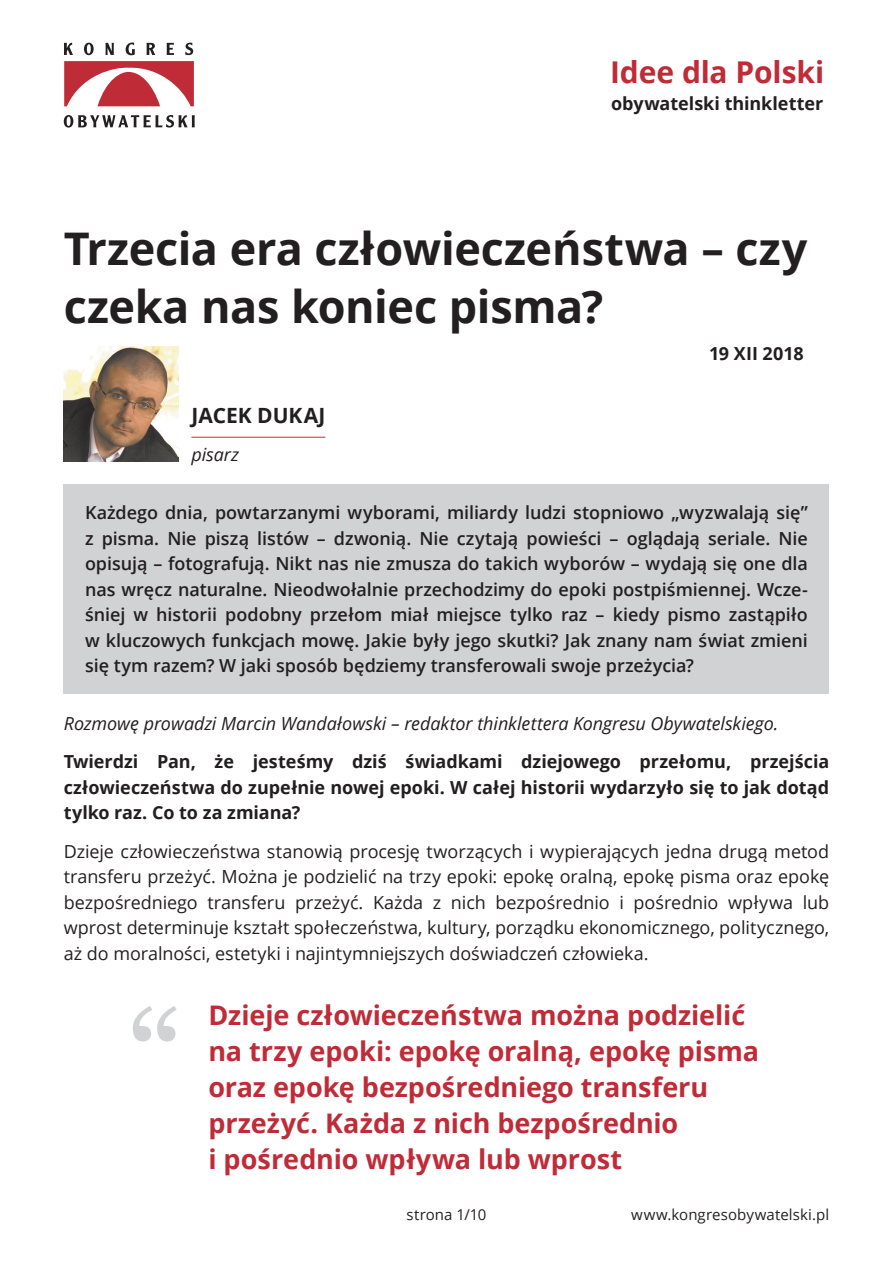
<style>
.page{position:relative;width:893px;height:1263px;background:#fff}
.page>*{position:absolute;margin:0;border:0;box-sizing:border-box;transform-origin:0 0}
.t1{font:135px "Georgia";color:#d1d2d4}
.Tytuł{font:700 45px/58.5px "Open Sans";letter-spacing:-.005em;color:#231f20}
.t2{font:700 30px "Open Sans";letter-spacing:-.005em;color:#bf2b37}
.t3{font:700 27px/36px "Open Sans";color:#bf2b37}
.Imię_i_nazwisko_podk{font:700 21px "Open Sans";color:#231f20}
.Od_redakcji_-_tekst{font:600 18px/25.5px "Open Sans";letter-spacing:-.005em;color:#231f20;text-align:justify}
.t4{font:18px/25.5px "Open Sans";letter-spacing:-.005em;color:#231f20;text-align:justify}
.Pytanie{font:700 18px/25.5px "Open Sans";letter-spacing:-.005em;color:#231f20;text-align:justify}
.afiliacja{font:italic 18px "Open Sans";letter-spacing:-.005em;color:#231f20}
.stopka{font:15px "Open Sans";letter-spacing:.005em;color:#231f20}
.numer_prawy{font:15px "Open Sans";letter-spacing:.005em;color:#231f20}
</style>
<div class="page">
<svg style="left:64px;top:43px;width:9px;height:12px"></svg>
<svg style="left:84px;top:43px;width:10px;height:12px"></svg>
<svg style="left:105px;top:43px;width:9px;height:12px"></svg>
<svg style="left:126px;top:43px;width:9px;height:12px"></svg>
<svg style="left:147px;top:43px;width:8px;height:12px"></svg>
<svg style="left:167px;top:43px;width:7px;height:12px"></svg>
<svg style="left:185px;top:43px;width:8px;height:12px"></svg>
<svg style="left:64px;top:115px;width:131px;height:13px"></svg>
<svg style="left:64px;top:61px;width:130px;height:45px"></svg>
<img style="left:64px;top:346px;width:115px;height:115px">
<hr style="left:191px;top:437px;width:134px;height:1px;background:#bf2b37">
<div style="left:64px;top:484px;width:765px;height:210px;background:#d1d2d4"></div>
<h3 class="t2" style="left:610px;top:51px;width:216px">Idee dla Polski</h3>
<p class="Pytanie" style="left:611px;top:91px;width:214px">obywatelski thinkletter</p>
<p class="Tytuł" style="left:64px;top:218px;width:745px">Trzecia era człowieczeństwa – czy czeka nas koniec pisma?</p>
<p class="Imię_i_nazwisko_podk" style="left:191px;top:401px;width:136px">JACEK DUKAJ</p>
<p class="afiliacja" style="left:191px;top:442px;width:49px">pisarz</p>
<p class="Pytanie" style="left:709px;top:340px;width:96px">19 XII 2018</p>
<p class="Od_redakcji_-_tekst" style="left:85px;top:500px;width:724px">Każdego dnia, powtarzanymi wyborami, miliardy ludzi stopniowo „wyzwalają się” z pisma. Nie piszą listów – dzwonią. Nie czytają powieści – oglądają seriale. Nie opisują – fotografują. Nikt nas nie zmusza do takich wyborów – wydają się one dla nas wręcz naturalne. Nieodwołalnie przechodzimy do epoki postpiśmiennej. Wcze&shy;śniej w historii podobny przełom miał miejsce tylko raz – kiedy pismo zastąpiło w kluczowych funkcjach mowę. Jakie były jego skutki? Jak znany nam świat zmieni się tym razem? W jaki sposób będziemy transferowali swoje przeżycia?</p>
<p class="afiliacja" style="left:64px;top:711px;width:716px">Rozmowę prowadzi Marcin Wandałowski – redaktor thinklettera Kongresu Obywatelskiego.</p>
<p class="Pytanie" style="left:64px;top:749px;width:767px">Twierdzi Pan, że jesteśmy dziś świadkami dziejowego przełomu, przejścia człowieczeństwa do zupełnie nowej epoki. W całej historii wydarzyło się to jak dotąd tylko raz. Co to za zmiana?</p>
<p class="t4" style="left:64px;top:838px;width:767px">Dzieje człowieczeństwa stanowią procesję tworzących i wypierających jedna drugą metod transferu przeżyć. Można je podzielić na trzy epoki: epokę oralną, epokę pisma oraz epokę bezpośredniego transferu przeżyć. Każda z nich bezpośrednio i pośrednio wpływa lub wprost determinuje kształt społeczeństwa, kultury, porządku ekonomicznego, politycznego, aż do moralności, estetyki i najintymniejszych doświadczeń człowieka.</p>
<p class="t1" style="left:128px;top:978px;width:57px">“</p>
<p class="t3" style="left:208px;top:997px;width:552px">Dzieje człowieczeństwa można podzielić na trzy epoki: epokę oralną, epokę pisma oraz epokę bezpośredniego transferu przeżyć. Każda z nich bezpośrednio<br>i pośrednio wpływa lub wprost</p>
<p class="numer_prawy" style="left:407px;top:1205px;width:81px">strona 1/10</p>
<p class="stopka" style="left:631px;top:1205px;width:199px">www.kongresobywatelski.pl</p>
</div>
